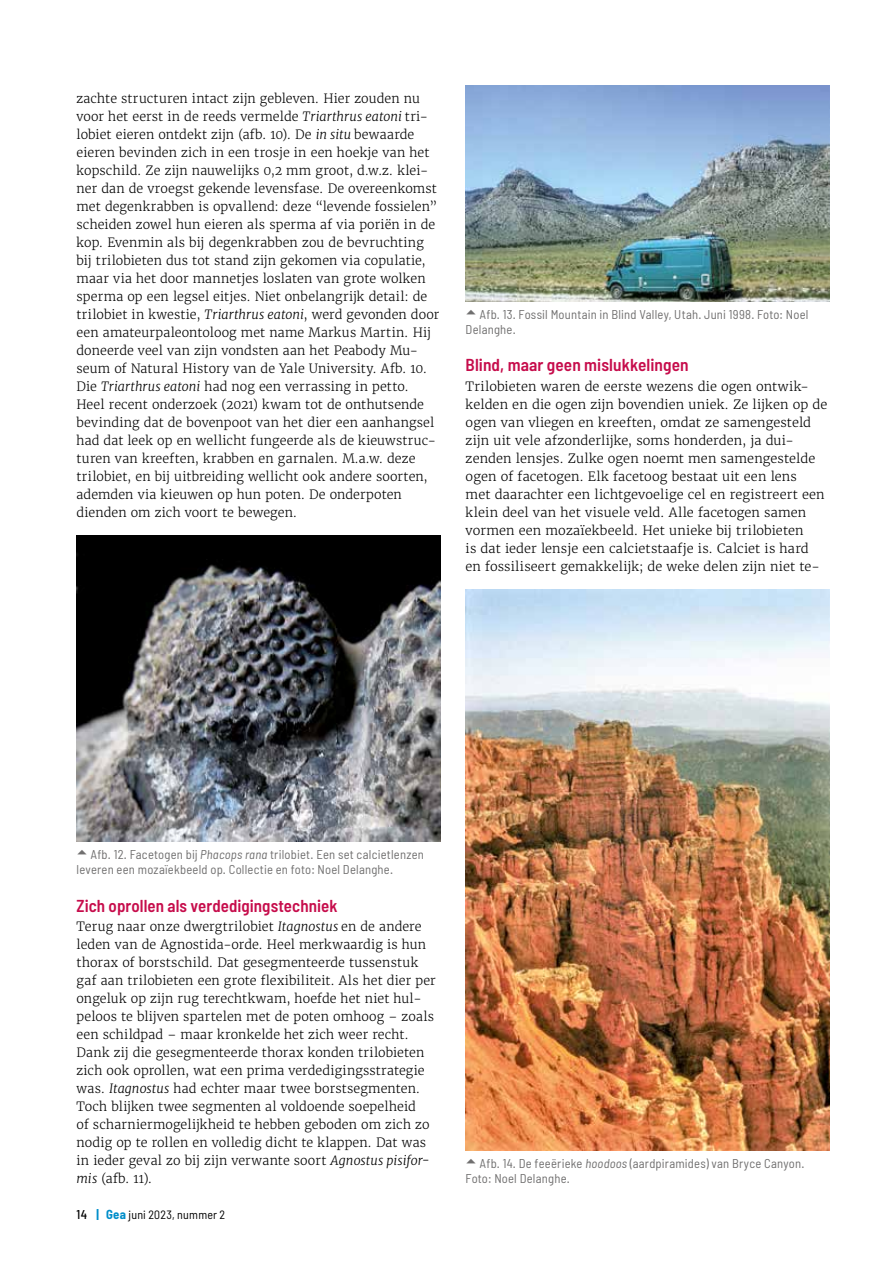
<style>
.page{position:relative;width:893px;height:1263px;background:#fff}
.page>*{position:absolute;margin:0;border:0;box-sizing:border-box;transform-origin:0 0}
.t1{font:600 semi-condensed 17.25px "Barlow";letter-spacing:.005em;color:#c60c4b}
.t2{font:300 12.75px/18px "Merriweather";letter-spacing:.01em;color:#000}
.t3{font:semi-condensed 12.75px/15px "Barlow";letter-spacing:.015em;color:#706f6f}
.t4{font:semi-condensed 12px "Barlow";letter-spacing:.02em;color:#000}
.s1{font-style:italic}
.s2{font-weight:500;font-size:12.75px}
.s3{font-weight:700;font-size:12.75px;color:#008eca}
</style>
<div class="page">
<img style="left:77px;top:535px;width:363px;height:306px">
<img style="left:466px;top:85px;width:363px;height:216px">
<img style="left:466px;top:589px;width:363px;height:561px">
<p class="t2" style="left:77px;top:90px;width:364px">zachte structuren intact zijn gebleven. Hier zouden nu voor het eerst in de reeds vermelde <span class="s1">Triarthrus eatoni</span> tri&shy;lobiet eieren ontdekt zijn (afb. 10). De <span class="s1">in situ</span> bewaarde eieren bevinden zich in een trosje in een hoekje van het kopschild. Ze zijn nauwelijks 0,2 mm groot, d.w.z. klei&shy;ner dan de vroegst gekende levensfase. De overeenkomst met degenkrabben is opvallend: deze “levende fossielen” scheiden zowel hun eieren als sperma af via poriën in de kop. Evenmin als bij degenkrabben zou de bevruchting bij trilobieten dus tot stand zijn gekomen via copulatie, maar via het door mannetjes loslaten van grote wolken sperma op een legsel eitjes. Niet onbelangrijk detail: de trilobiet in kwestie, <span class="s1">Triarthrus eatoni</span>, werd gevonden door een amateurpaleontoloog met name Markus Martin. Hij doneerde veel van zijn vondsten aan het Peabody Mu&shy;seum of Natural History van de Yale University. Afb. 10.<br>Die <span class="s1">Triarthrus eatoni</span> had nog een verrassing in petto.<br>Heel recent onderzoek (2021) kwam tot de onthutsende bevinding dat de bovenpoot van het dier een aanhangsel had dat leek op en wellicht fungeerde als de kieuwstruc&shy;turen van kreeften, krabben en garnalen. M.a.w. deze trilobiet, en bij uitbreiding wellicht ook andere soorten, ademden via kieuwen op hun poten. De onderpoten dienden om zich voort te bewegen.</p>
<p class="t3" style="left:466px;top:307px;width:344px;text-indent:14px">Afb. 13. Fossil Mountain in Blind Valley, Utah. Juni 1998. Foto: Noel<br>Delanghe.</p>
<h1 class="t1" style="left:466px;top:354px;width:224px">Blind, maar geen mislukkelingen</h1>
<p class="t2" style="left:466px;top:378px;width:363px">Trilobieten waren de eerste wezens die ogen ontwik&shy;kelden en die ogen zijn bovendien uniek. Ze lijken op de ogen van vliegen en kreeften, omdat ze samengesteld zijn uit vele afzonderlijke, soms honderden, ja dui&shy;zenden lensjes. Zulke ogen noemt men samengestelde ogen of facetogen. Elk facetoog bestaat uit een lens<br>met daarachter een lichtgevoelige cel en registreert een klein deel van het visuele veld. Alle facetogen samen vormen een mozaïekbeeld. Het unieke bij trilobieten<br>is dat ieder lensje een calcietstaafje is. Calciet is hard en fossiliseert gemakkelijk; de weke delen zijn niet te-</p>
<p class="t3" style="left:77px;top:847px;width:349px;text-indent:14px">Afb. 12. Facetogen bij <span class="s1">Phacops rana</span> trilobiet. Een set calcietlenzen leveren een mozaïekbeeld op. Collectie en foto: Noel Delanghe.</p>
<h1 class="t1" style="left:77px;top:895px;width:262px">Zich oprollen als verdedigingstechniek</h1>
<p class="t2" style="left:77px;top:918px;width:361px">Terug naar onze dwergtrilobiet <span class="s1">Itagnostus</span> en de andere leden van de Agnostida-orde. Heel merkwaardig is hun thorax of borstschild. Dat gesegmenteerde tussenstuk gaf aan trilobieten een grote flexibiliteit. Als het dier per ongeluk op zijn rug terechtkwam, hoefde het niet hul&shy;peloos te blijven spartelen met de poten omhoog – zoals een schildpad – maar kronkelde het zich weer recht.<br>Dank zij die gesegmenteerde thorax konden trilobieten zich ook oprollen, wat een prima verdedigingsstrategie was. <span class="s1">Itagnostus</span> had echter maar twee borstsegmenten.<br>Toch blijken twee segmenten al voldoende soepelheid<br>of scharniermogelijkheid te hebben geboden om zich zo nodig op te rollen en volledig dicht te klappen. Dat was in ieder geval zo bij zijn verwante soort <span class="s1">Agnostus pisifor&shy;mis</span> (afb. 11).</p>
<p class="t4" style="left:77px;top:1207px;width:150px"><span class="s2">14</span> <span class="s3">| Gea</span> juni 2023, nummer 2</p>
<p class="t3" style="left:466px;top:1156px;width:340px;text-indent:14px">Afb. 14. De feeërieke <span class="s1">hoodoos</span> (aardpiramides) van Bryce Canyon.<br>Foto: Noel Delanghe.</p>
</div>
